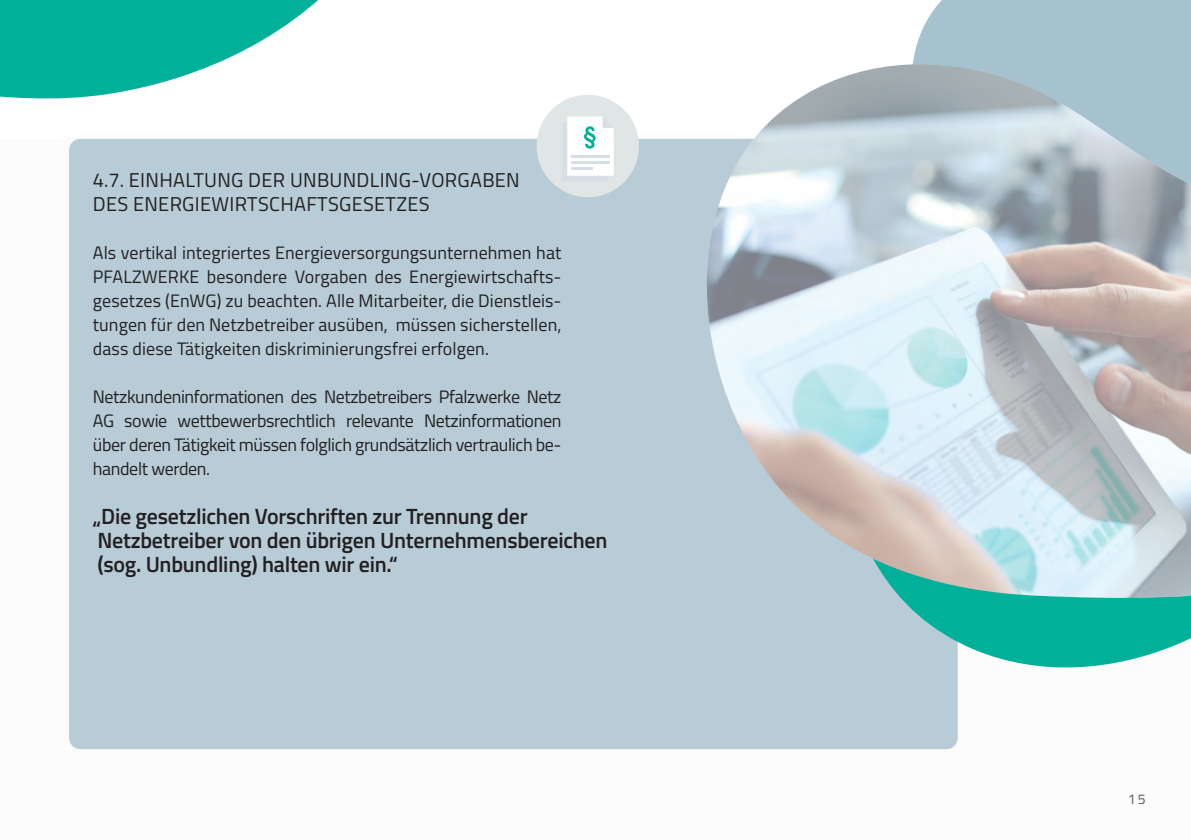
<style>
.page{position:relative;width:1191px;height:840px;background:#fff}
.page>*{position:absolute;margin:0;border:0;box-sizing:border-box;transform-origin:0 0}
.t1{font:600 22px/24px "Titillium Web";letter-spacing:-.01em;color:#231f20}
.t2{font:20px/24px "Titillium Web";letter-spacing:.015em;color:#231f20}
.t3{font:18px/24px "Titillium Web";letter-spacing:-.02em;color:#231f20;text-align:justify}
.t4{font:14px "Titillium Web";color:#57585a}
</style>
<div class="page">
<svg style="left:0;top:0;width:523px;height:147px"></svg>
<div style="left:69px;top:139px;width:888px;height:609px;background:#b7ccd7;border-radius:11px"></div>
<div style="left:536px;top:95px;width:103px;height:102px;background:#dfe6e5;border-radius:50%"></div>
<svg style="left:567px;top:116px;width:47px;height:60px"></svg>
<svg style="left:903px;top:600px;width:288px;height:76px;fill:#00b099"></svg>
<div style="left:913px;top:0;width:278px;height:58px;background:#a7c2cf"></div>
<svg style="left:659px;top:58px;width:532px;height:542px"></svg>
<img style="left:704px;top:64px;width:487px;height:535px">
<p class="t2" style="left:93px;top:167px;width:428px">4.7. EINHALTUNG DER UNBUNDLING-VORGABEN<br>DES ENERGIEWIRTSCHAFTSGESETZES</p>
<p class="t3" style="left:93px;top:240px;width:470px">Als vertikal integriertes Energieversorgungsunternehmen hat PFALZWERKE besondere Vorgaben des Energiewirtschafts&shy;gesetzes (EnWG) zu beachten. Alle Mitarbeiter, die Dienstleis&shy;tungen für den Netzbetreiber ausüben, müssen sicherstellen, dass diese Tätigkeiten diskriminierungsfrei erfolgen.</p>
<p class="t3" style="left:93px;top:384px;width:470px">Netzkundeninformationen des Netzbetreibers Pfalzwerke Netz AG sowie wettbewerbsrechtlich relevante Netzinformationen über deren Tätigkeit müssen folglich grundsätzlich vertraulich be&shy;handelt werden.</p>
<p class="t1" style="left:93px;top:503px;width:516px">„Die gesetzlichen Vorschriften zur Trennung der<br>Netzbetreiber von den übrigen Unternehmensbereichen (sog. Unbundling) halten wir ein.“</p>
<p class="t4" style="left:1128px;top:788px;width:19px">15</p>
</div>
